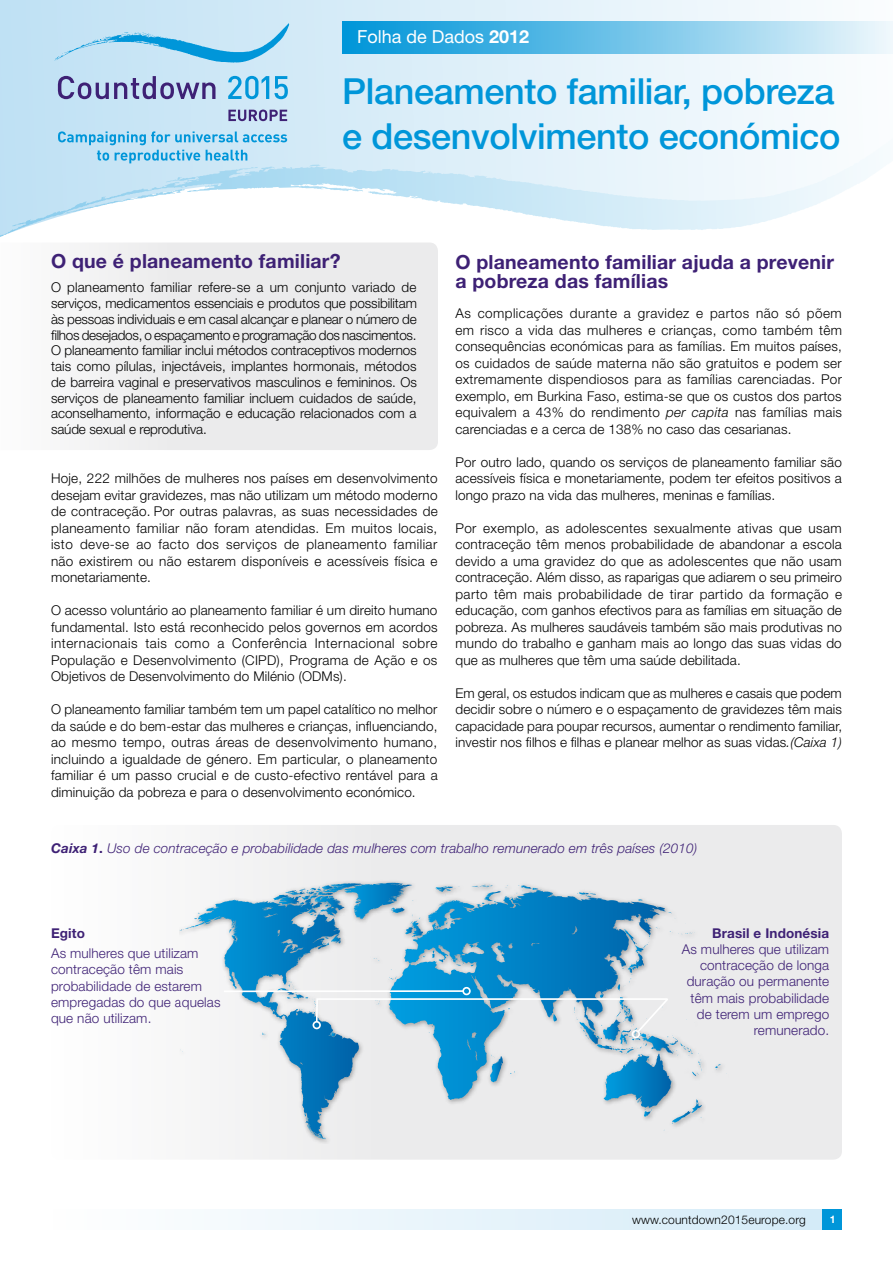
<style>
.page{position:relative;width:893px;height:1263px;background:#fff}
.page>*{position:absolute;margin:0;border:0;box-sizing:border-box;transform-origin:0 0}
.t1{font:500 36px/45px "Helvetica Neue LT Std";letter-spacing:-.01em;color:#0096d9}
.t2{font:700 19.5px/19.5px "Helvetica Neue LT Std";letter-spacing:.01em;color:#3e2175}
.t3{font:18px "Helvetica Neue LT Std";color:#fff}
.t4{font:300 13.5px/16.5px "Helvetica Neue LT Std";letter-spacing:.01em;color:#000;text-align:justify}
.t5{font:300 13.5px/16.2px "Helvetica Neue LT Std";letter-spacing:.01em;color:#3e2175;text-align:right}
.t6{font:italic 300 13.5px "Helvetica Neue LT Std";letter-spacing:.01em;color:#3e2175}
.t7{font:700 13.5px "Helvetica Neue LT Std";letter-spacing:.01em;color:#3e2175}
.t8{font:300 12px "Helvetica Neue LT Std";letter-spacing:.01em;color:#000}
.t9{font:700 10.5px "Helvetica Neue LT Std";color:#fff}
.s1{font-weight:700}
.s2{font-style:italic}
.s3{font-weight:700;font-style:normal}
</style>
<div class="page">
<svg style="left:0;top:0;width:805px;height:113px;background:#daedf8"></svg>
<svg style="left:0;top:113px;width:876px;height:124px"></svg>
<div style="left:342px;top:21px;width:551px;height:33px;background:linear-gradient(to right,#0093d7,#ebf5fb)"></div>
<div style="left:822px;top:1209px;width:20px;height:20px;background:#0096d9"></div>
<div style="left:53px;top:1209px;width:769px;height:20px;background:linear-gradient(to right,#fefefe,#d4ebf8)"></div>
<div style="left:80px;top:243px;width:358px;height:207px;background:#ebebec"></div>
<div style="left:51px;top:825px;width:791px;height:335px;background:linear-gradient(to right,#f8f8f8,#e6e6e8);border-radius:9px"></div>
<img style="left:180px;top:877px;width:555px;height:266px">
<svg style="left:637px;top:1100px;width:15px;height:17px"></svg>
<svg style="left:672px;top:1099px;width:30px;height:24px"></svg>
<svg style="left:225px;top:967px;width:17px;height:23px"></svg>
<svg style="left:180px;top:908px;width:58px;height:35px"></svg>
<svg style="left:715px;top:1060px;width:12px;height:15px"></svg>
<svg style="left:304px;top:1108px;width:23px;height:32px"></svg>
<svg style="left:251px;top:883px;width:452px;height:204px;background:#87bcd8"></svg>
<div style="left:632px;top:1030px;width:8px;height:8px;border:2px solid #fff;border-radius:50%"></div>
<hr style="left:224px;top:990px;width:239px;height:2px;background:#fff">
<div style="left:462px;top:987px;width:9px;height:8px;border:2px solid #fff;border-radius:50%"></div>
<svg style="left:54px;top:23px;width:235px;height:40px;background:#a5d7f0"></svg>
<svg style="left:58px;top:76px;width:157px;height:23px;background:#9aa4cb"></svg>
<svg style="left:228px;top:76px;width:60px;height:23px"></svg>
<svg style="left:228px;top:110px;width:59px;height:11px"></svg>
<svg style="left:58px;top:131px;width:229px;height:32px;background:#9ed4ef"></svg>
<h3 class="t3" style="left:357px;top:26px;width:174px">Folha de Dados <span class="s1">2012</span></h3>
<h1 class="t1" style="left:342px;top:68px;width:500px">Planeamento familiar, pobreza e desenvolvimento económico</h1>
<h2 class="t2" style="left:51px;top:251px;width:291px">O que é planeamento familiar?</h2>
<p class="t4" style="left:51px;top:279px;width:367px;line-height:15.8px">O planeamento familiar refere-se a um conjunto variado de serviços, medicamentos essenciais e produtos que possibilitam às pessoas individuais e em casal alcançar e planear o número de filhos desejados, o espaçamento e programação dos nascimentos.<br>O planeamento familiar inclui métodos contraceptivos modernos tais como pílulas, injectáveis, implantes hormonais, métodos de barreira vaginal e preservativos masculinos e femininos. Os serviços de planeamento familiar incluem cuidados de saúde, aconselhamento, informação e educação relacionados com a saúde sexual e reprodutiva.</p>
<p class="t4" style="left:51px;top:470px;width:388px">Hoje, 222 milhões de mulheres nos países em desenvolvimento desejam evitar gravidezes, mas não utilizam um método moderno de contraceção. Por outras palavras, as suas necessidades de planeamento familiar não foram atendidas. Em muitos locais, isto deve-se ao facto dos serviços de planeamento familiar não existirem ou não estarem disponíveis e acessíveis física e monetariamente.</p>
<p class="t4" style="left:51px;top:602px;width:388px">O acesso voluntário ao planeamento familiar é um direito humano fundamental. Isto está reconhecido pelos governos em acordos internacionais tais como a Conferência Internacional sobre População e Desenvolvimento (CIPD), Programa de Ação e os Objetivos de Desenvolvimento do Milénio (ODMs).</p>
<p class="t4" style="left:51px;top:701px;width:388px">O planeamento familiar também tem um papel catalítico no melhor da saúde e do bem-estar das mulheres e crianças, influenciando, ao mesmo tempo, outras áreas de desenvolvimento humano, incluindo a igualdade de género. Em particular, o planeamento familiar é um passo crucial e de custo-efectivo rentável para a diminuição da pobreza e para o desenvolvimento económico.</p>
<h2 class="t2" style="left:455px;top:251px;width:380px">O planeamento familiar ajuda a prevenir a pobreza das famílias</h2>
<p class="t4" style="left:455px;top:305px;width:388px">As complicações durante a gravidez e partos não só põem em risco a vida das mulheres e crianças, como também têm consequências económicas para as famílias. Em muitos países, os cuidados de saúde materna não são gratuitos e podem ser extremamente dispendiosos para as famílias carenciadas. Por exemplo, em Burkina Faso, estima-se que os custos dos partos equivalem a 43% do rendimento <span class="s2">per capita</span> nas famílias mais carenciadas e a cerca de 138% no caso das cesarianas.</p>
<p class="t4" style="left:455px;top:453px;width:388px">Por outro lado, quando os serviços de planeamento familiar são acessíveis física e monetariamente, podem ter efeitos positivos a longo prazo na vida das mulheres, meninas e famílias.</p>
<p class="t4" style="left:455px;top:519px;width:388px">Por exemplo, as adolescentes sexualmente ativas que usam contraceção têm menos probabilidade de abandonar a escola devido a uma gravidez do que as adolescentes que não usam contraceção. Além disso, as raparigas que adiarem o seu primeiro parto têm mais probabilidade de tirar partido da formação e educação, com ganhos efectivos para as famílias em situação de pobreza. As mulheres saudáveis também são mais produtivas no mundo do trabalho e ganham mais ao longo das suas vidas do que as mulheres que têm uma saúde debilitada.</p>
<p class="t4" style="left:455px;top:684px;width:388px">Em geral, os estudos indicam que as mulheres e casais que podem decidir sobre o número e o espaçamento de gravidezes têm mais capacidade para poupar recursos, aumentar o rendimento familiar, investir nos filhos e filhas e planear melhor as suas vidas<span class="s2">.(Caixa 1)</span></p>
<p class="t6" style="left:51px;top:840px;width:648px"><span class="s1">Caixa 1</span><span class="s3">.</span> Uso de contraceção e probabilidade das mulheres com trabalho remunerado em três países (2010)</p>
<p class="t7" style="left:51px;top:925px;width:36px">Egito</p>
<p class="t5" style="left:51px;top:945px;width:171px;text-align:left">As mulheres que utilizam contraceção têm mais probabilidade de estarem empregadas do que aquelas que não utilizam.</p>
<p class="t7" style="left:712px;top:925px;width:118px">Brasil e Indonésia</p>
<p class="t5" style="left:682px;top:941px;width:149px">As mulheres que utilizam contraceção de longa duração ou permanente têm mais probabilidade de terem um emprego remunerado.</p>
<p class="t8" style="left:632px;top:1212px;width:175px">www.countdown2015europe.org</p>
<p class="t9" style="left:830px;top:1213px;width:7px">1</p>
</div>
